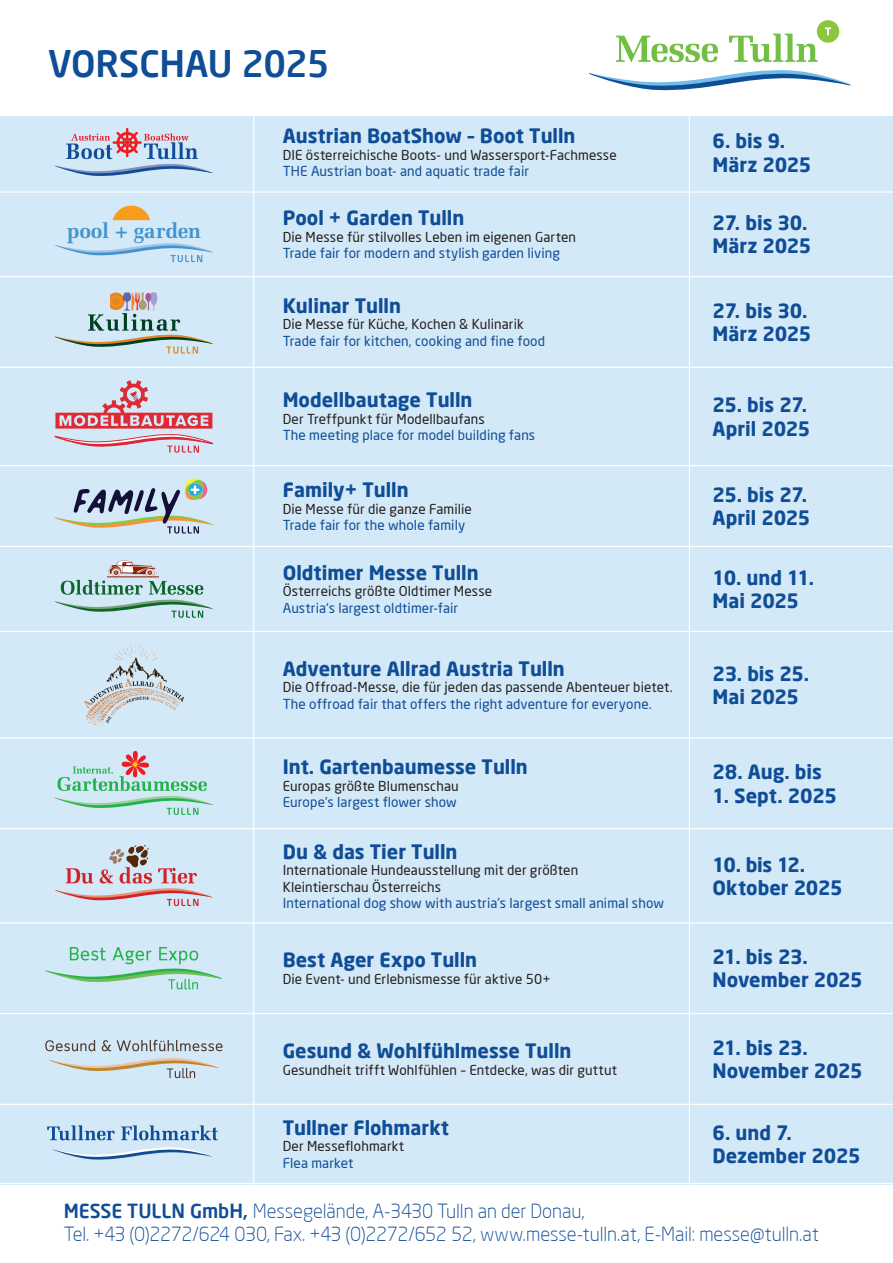
<style>
.page{position:relative;width:893px;height:1263px;background:#fff}
.page>*{position:absolute;margin:0;border:0;box-sizing:border-box;transform-origin:0 0}
.t1{font:500 36px "Neo Sans";letter-spacing:-.01em;color:#0f4d96}
.t2{font:700 21.15px "Melior";letter-spacing:-.01em;color:#4194d0}
.t3{font:700 19.5px/23.4px "Neo Sans";color:#0f4d96}
.t4{font:300 19.2px/23px "Neo Sans";letter-spacing:-.005em;color:#0f4d96}
.t5{font:13.5px/16.5px "Neo Sans";letter-spacing:.01em;color:#231f20}
.t6{font:13.5px "Neo Sans";letter-spacing:.01em;color:#0f4d96}
.s1{font-weight:500}
</style>
<div class="page">
<div style="left:0;top:116px;width:893px;height:1068px;background:#d4e9f7"></div>
<hr style="left:253px;top:112px;width:1px;height:1074px;background:#fff">
<hr style="left:689px;top:112px;width:1px;height:1074px;background:#fff">
<hr style="left:0;top:276px;width:893px;height:1px;background:#fff">
<hr style="left:0;top:191px;width:893px;height:2px;background:#fff">
<hr style="left:0;top:828px;width:893px;height:1px;background:#fff">
<hr style="left:0;top:922px;width:893px;height:1px;background:#fff">
<hr style="left:0;top:1013px;width:893px;height:1px;background:#fff">
<hr style="left:0;top:1104px;width:893px;height:1px;background:#fff">
<hr style="left:0;top:1183px;width:893px;height:1px;background:#fff">
<hr style="left:0;top:737px;width:893px;height:1px;background:#fff">
<hr style="left:0;top:546px;width:893px;height:1px;background:#fff">
<hr style="left:0;top:631px;width:893px;height:1px;background:#fff">
<hr style="left:0;top:367px;width:893px;height:1px;background:#fff">
<hr style="left:0;top:465px;width:893px;height:1px;background:#fff">
<svg style="left:55px;top:845px;width:158px;height:61px"></svg>
<svg style="left:589px;top:70px;width:262px;height:21px"></svg>
<svg style="left:616px;top:34px;width:202px;height:28px"></svg>
<div style="left:817px;top:20px;width:22px;height:23px;background:#8bc63e;border-radius:50%"></div>
<svg style="left:825px;top:28px;width:6px;height:7px"></svg>
<svg style="left:55px;top:128px;width:158px;height:48px"></svg>
<svg style="left:113px;top:206px;width:37px;height:14px"></svg>
<svg style="left:55px;top:243px;width:158px;height:19px"></svg>
<svg style="left:55px;top:293px;width:158px;height:61px"></svg>
<svg style="left:55px;top:751px;width:158px;height:64px"></svg>
<svg style="left:45px;top:947px;width:177px;height:42px"></svg>
<svg style="left:45px;top:1040px;width:50px;height:11px"></svg>
<svg style="left:102px;top:1040px;width:9px;height:11px"></svg>
<svg style="left:117px;top:1040px;width:105px;height:11px"></svg>
<svg style="left:49px;top:1058px;width:170px;height:20px"></svg>
<svg style="left:84px;top:645px;width:100px;height:80px"></svg>
<svg style="left:55px;top:560px;width:158px;height:58px"></svg>
<svg style="left:55px;top:478px;width:158px;height:55px"></svg>
<svg style="left:55px;top:380px;width:158px;height:73px"></svg>
<svg style="left:52px;top:1147px;width:160px;height:13px"></svg>
<svg style="left:47px;top:1125px;width:171px;height:15px"></svg>
<h1 class="t1" style="left:48px;top:41px;width:283px">VORSCHAU 2025</h1>
<h2 class="t2" style="left:67px;top:218px;width:136px">pool + garden</h2>
<h3 class="t3" style="left:283px;top:124px;width:294px">Austrian BoatShow – Boot Tulln</h3>
<p class="t5" style="left:283px;top:146px;width:335px">DIE österreichische Boots- und Wassersport-Fachmesse</p>
<p class="t6" style="left:283px;top:163px;width:248px">THE Austrian boat- and aquatic trade fair</p>
<h3 class="t3" style="left:283px;top:206px;width:183px">Pool + Garden Tulln</h3>
<p class="t5" style="left:283px;top:228px;width:295px">Die Messe für stilvolles Leben im eigenen Garten</p>
<p class="t6" style="left:283px;top:245px;width:279px">Trade fair for modern and stylish garden living</p>
<h3 class="t3" style="left:283px;top:293px;width:120px">Kulinar Tulln</h3>
<p class="t5" style="left:283px;top:316px;width:243px">Die Messe für Küche, Kochen &amp; Kulinarik</p>
<p class="t6" style="left:283px;top:333px;width:264px">Trade fair for kitchen, cooking and fine food</p>
<h3 class="t3" style="left:283px;top:388px;width:191px">Modellbautage Tulln</h3>
<p class="t5" style="left:283px;top:410px;width:204px">Der Treffpunkt für Modellbaufans</p>
<p class="t6" style="left:283px;top:427px;width:254px">The meeting place for model building fans</p>
<h3 class="t3" style="left:283px;top:478px;width:128px">Family+ Tulln</h3>
<p class="t5" style="left:283px;top:500px;width:191px">Die Messe für die ganze Familie</p>
<p class="t6" style="left:283px;top:517px;width:184px">Trade fair for the whole family</p>
<h3 class="t3" style="left:283px;top:560px;width:197px">Oldtimer Messe Tulln</h3>
<p class="t5" style="left:283px;top:583px;width:211px">Österreichs größte Oldtimer Messe</p>
<p class="t6" style="left:283px;top:600px;width:177px">Austria‘s largest oldtimer-fair</p>
<h3 class="t3" style="left:283px;top:656px;width:284px">Adventure Allrad Austria Tulln</h3>
<p class="t5" style="left:283px;top:679px;width:391px">Die Offroad-Messe, die für jeden das passende Abenteuer bietet.</p>
<p class="t6" style="left:283px;top:695px;width:370px">The offroad fair that offers the right adventure for everyone.</p>
<h3 class="t3" style="left:283px;top:755px;width:247px">Int. Gartenbaumesse Tulln</h3>
<p class="t5" style="left:283px;top:777px;width:177px">Europas größte Blumenschau</p>
<p class="t6" style="left:283px;top:794px;width:176px">Europe’s largest flower show</p>
<h3 class="t3" style="left:283px;top:839px;width:176px">Du &amp; das Tier Tulln</h3>
<p class="t5" style="left:283px;top:861px;width:297px">Internationale Hundeausstellung mit der größten<br>Kleintierschau Österreichs</p>
<p class="t6" style="left:283px;top:895px;width:383px">International dog show with austria’s largest small animal show</p>
<h3 class="t3" style="left:283px;top:948px;width:196px">Best Ager Expo Tulln</h3>
<p class="t5" style="left:283px;top:970px;width:269px">Die Event- und Erlebnismesse für aktive 50+</p>
<h3 class="t3" style="left:283px;top:1039px;width:290px">Gesund &amp; Wohlfühlmesse Tulln</h3>
<p class="t5" style="left:283px;top:1061px;width:336px">Gesundheit trifft Wohlfühlen – Entdecke, was dir guttut</p>
<h3 class="t3" style="left:283px;top:1115px;width:168px">Tullner Flohmarkt</h3>
<p class="t5" style="left:283px;top:1138px;width:123px">Der Messeflohmarkt</p>
<p class="t6" style="left:283px;top:1155px;width:72px">Flea market</p>
<h3 class="t3" style="left:713px;top:129px;width:100px">6. bis 9.<br>März 2025</h3>
<h3 class="t3" style="left:713px;top:211px;width:100px">27. bis 30.<br>März 2025</h3>
<h3 class="t3" style="left:713px;top:298px;width:100px">27. bis 30.<br>März 2025</h3>
<h3 class="t3" style="left:713px;top:393px;width:99px">25. bis 27.<br>April 2025</h3>
<h3 class="t3" style="left:713px;top:482px;width:99px">25. bis 27.<br>April 2025</h3>
<h3 class="t3" style="left:713px;top:565px;width:103px">10. und 11.<br>Mai 2025</h3>
<h3 class="t3" style="left:713px;top:661px;width:98px">23. bis 25.<br>Mai 2025</h3>
<h3 class="t3" style="left:713px;top:760px;width:111px">28. Aug. bis</h3>
<h3 class="t3" style="left:713px;top:783px;width:126px">1. Sept. 2025</h3>
<h3 class="t3" style="left:713px;top:852px;width:132px">10. bis 12.<br>Oktober 2025</h3>
<h3 class="t3" style="left:713px;top:944px;width:152px">21. bis 23.<br>November 2025</h3>
<h3 class="t3" style="left:713px;top:1035px;width:152px">21. bis 23.<br>November 2025</h3>
<h3 class="t3" style="left:713px;top:1120px;width:150px">6. und 7.<br>Dezember 2025</h3>
<h3 class="t4" style="left:64px;top:1199px;width:757px"><span class="s1">MESSE TULLN GmbH,</span> Messegelände, A-3430 Tulln an der Donau,<br>Tel. +43 (0)2272/624 030, Fax. +43 (0)2272/652 52, www.messe-tulln.at, E-Mail: messe@tulln.at</h3>
</div>
